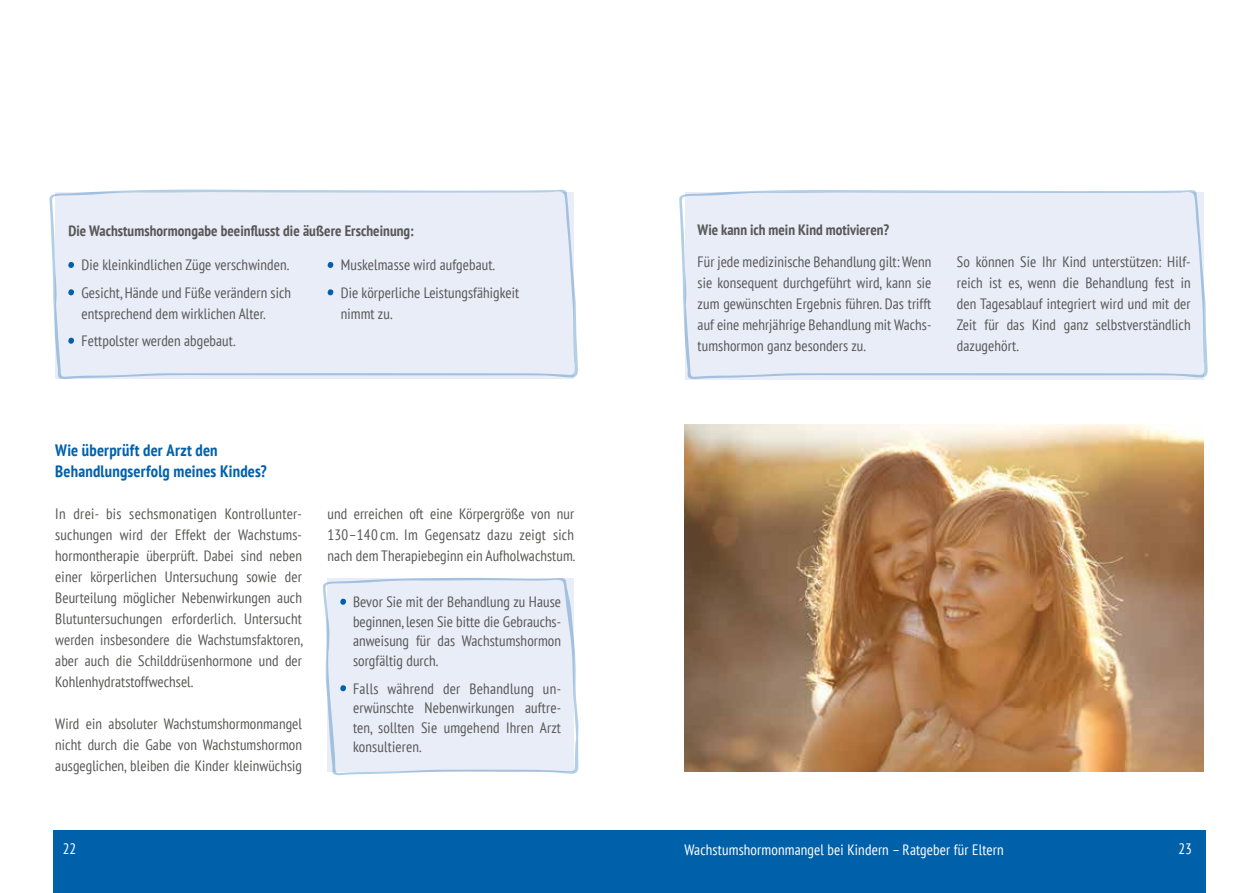
<style>
.page{position:relative;width:1259px;height:893px;background:#fff}
.page>*{position:absolute;margin:0;border:0;box-sizing:border-box;transform-origin:0 0}
.t1{font:700 condensed 16.5px/21px "PT Sans";letter-spacing:.01em;color:#0061ab}
.t2{font:condensed 15px/21px "PT Sans";letter-spacing:.005em;color:#575756;text-align:justify}
.t3{font:700 condensed 15px "PT Sans";letter-spacing:.005em;color:#575756}
.t4{font:condensed 15px "PT Sans";letter-spacing:.01em;color:#fff}
</style>
<div class="page">
<div style="left:53px;top:831px;width:1152px;height:62px;background:#0061ab"></div>
<svg style="left:679px;top:190px;width:528px;height:189px;background:#e8ecf7"></svg>
<svg style="left:322px;top:578px;width:257px;height:198px;background:#e7ecf7"></svg>
<img style="left:685px;top:424px;width:518px;height:348px">
<div style="left:49px;top:189px;width:529px;height:190px;background:#e9edf8"></div>
<p class="t3" style="left:68px;top:221px;width:347px">Die Wachstumshormongabe beeinflusst die äußere Erscheinung:</p>
<p class="t2" style="left:82px;top:251px;width:211px;line-height:27.5px">Die kleinkindlichen Züge verschwinden.<br>Gesicht, Hände und Füße verändern sich</p>
<p class="t2" style="left:82px;top:299px;width:185px;line-height:27.5px">entsprechend dem wirklichen Alter.<br>Fettpolster werden abgebaut.</p>
<p class="t2" style="left:341px;top:251px;width:180px;line-height:27.5px">Muskelmasse wird aufgebaut.<br>Die körperliche Leistungsfähigkeit</p>
<p class="t2" style="left:341px;top:302px;width:52px">nimmt zu.</p>
<p class="t1" style="left:55px;top:439px;width:213px">Wie überprüft der Arzt den<br>Behandlungserfolg meines Kindes?</p>
<p class="t2" style="left:55px;top:502px;width:249px">In drei- bis sechsmonatigen Kontrollunter&shy;suchungen wird der Effekt der Wachstums&shy;hormontherapie überprüft. Dabei sind neben einer körperlichen Untersuchung sowie der Beurteilung möglicher Nebenwirkungen auch Blutuntersuchungen erforderlich. Untersucht werden insbesondere die Wachstumsfaktoren, aber auch die Schilddrüsenhormone und der Kohlenhydratstoffwechsel.</p>
<p class="t2" style="left:55px;top:712px;width:248px">Wird ein absoluter Wachstumshormonmangel nicht durch die Gabe von Wachstumshormon ausgeglichen, bleiben die Kinder kleinwüchsig</p>
<p class="t2" style="left:327px;top:502px;width:248px">und erreichen oft eine Körpergröße von nur 130–140 cm. Im Gegensatz dazu zeigt sich nach dem Therapiebeginn ein Aufholwachstum.</p>
<p class="t2" style="left:353px;top:592px;width:209px;line-height:19.5px">Bevor Sie mit der Behandlung zu Hause beginnen, lesen Sie bitte die Gebrauchs&shy;anweisung für das Wachstumshormon sorgfältig durch.</p>
<p class="t2" style="left:353px;top:678px;width:209px;line-height:19.5px">Falls während der Behandlung un&shy;erwünschte Nebenwirkungen auftre&shy;ten, sollten Sie umgehend Ihren Arzt konsultieren.</p>
<p class="t3" style="left:697px;top:220px;width:193px">Wie kann ich mein Kind motivieren?</p>
<p class="t2" style="left:697px;top:250px;width:235px">Für jede medizinische Behandlung gilt: Wenn sie konsequent durchgeführt wird, kann sie zum gewünschten Ergebnis führen. Das trifft auf eine mehrjährige Behandlung mit Wachs&shy;tumshormon ganz besonders zu.</p>
<p class="t2" style="left:957px;top:250px;width:235px">So können Sie Ihr Kind unterstützen: Hilf&shy;reich ist es, wenn die Behandlung fest in den Tagesablauf integriert wird und mit der Zeit für das Kind ganz selbstverständlich dazugehört.</p>
<p class="t4" style="left:63px;top:839px;width:15px">22</p>
<p class="t4" style="left:684px;top:840px;width:321px">Wachstumshormonmangel bei Kindern – Ratgeber für Eltern</p>
<p class="t4" style="left:1178px;top:839px;width:15px">23</p>
</div>
